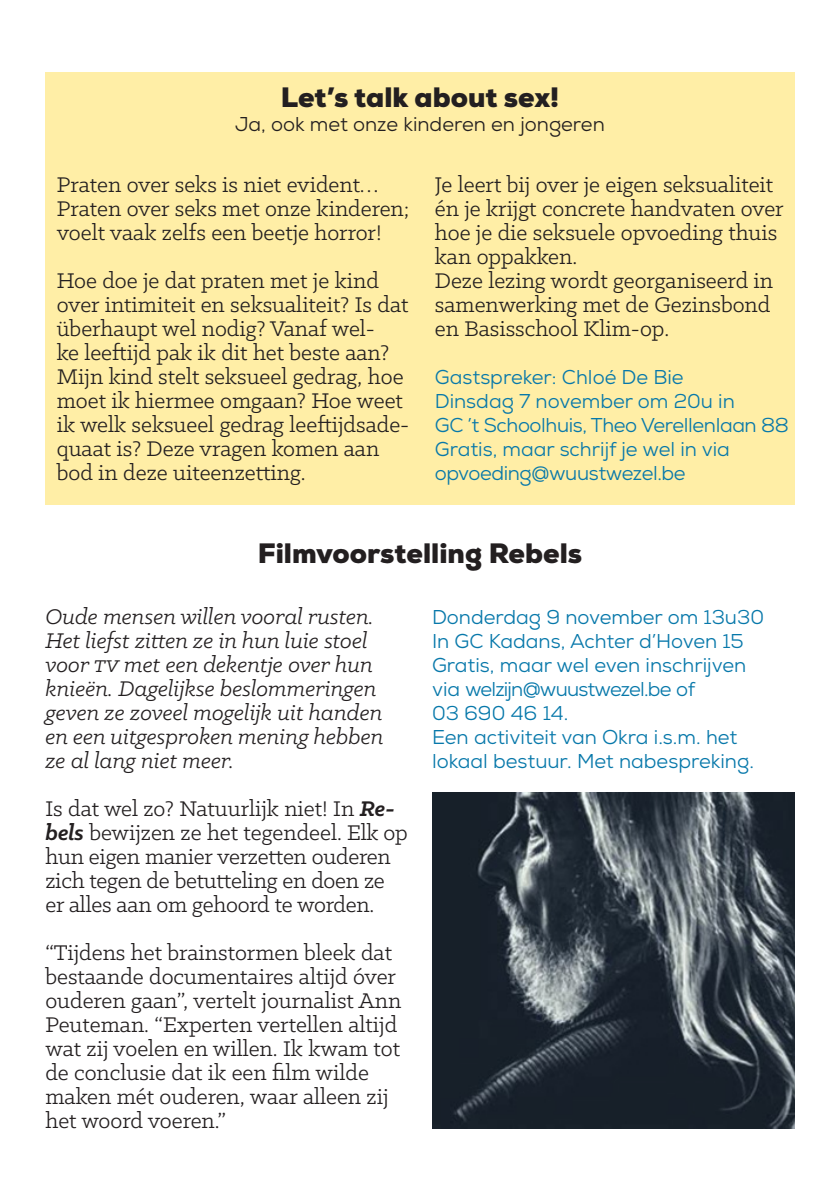
<style>
.page{position:relative;width:840px;height:1191px;background:#fff}
.page>*{position:absolute;margin:0;border:0;box-sizing:border-box;transform-origin:0 0}
.t1{font:900 28px "Nexa";color:#231f20}
.t2{font:24px/24px "Klinic Slab";color:#231f20}
.t3{font:italic 24px/24px "Klinic Slab";color:#231f20}
.t4{font:20px/24px "Nexa";color:#0778aa}
.t5{font:20px/24px "Nexa";letter-spacing:-.02em;color:#0778aa}
.t6{font:20px "Nexa";color:#231f20}
.s1{font-weight:700;font-style:italic}
</style>
<div class="page">
<img style="left:432px;top:792px;width:362px;height:336px">
<div style="left:45px;top:72px;width:749px;height:432px;background:#ffeea6"></div>
<p class="t1" style="left:280px;top:79px;width:280px">Let’s talk about sex!</p>
<p class="t6" style="left:235px;top:111px;width:371px">Ja, ook met onze kinderen en jongeren</p>
<p class="t2" style="left:57px;top:172px;width:354px">Praten over seks is niet evident…<br>Praten over seks met onze kinderen; voelt vaak zelfs een beetje horror!</p>
<p class="t2" style="left:57px;top:268px;width:354px">Hoe doe je dat praten met je kind over intimiteit en seksualiteit? Is dat überhaupt wel nodig? Vanaf wel-<br>ke leeftijd pak ik dit het beste aan?<br>Mijn kind stelt seksueel gedrag, hoe moet ik hiermee omgaan? Hoe weet ik welk seksueel gedrag leeftijdsade&shy;quaat is? Deze vragen komen aan bod in deze uiteenzetting.</p>
<p class="t2" style="left:434px;top:172px;width:350px">Je leert bij over je eigen seksualiteit én je krijgt concrete handvaten over hoe je die seksuele opvoeding thuis kan oppakken.<br>Deze lezing wordt georganiseerd in samenwerking met de Gezinsbond en Basisschool Klim-op.</p>
<p class="t4" style="left:434px;top:365px;width:250px">Gastspreker: Chloé De Bie</p>
<p class="t5" style="left:434px;top:389px;width:355px">Dinsdag 7 november om 20u in<br>GC ’t Schoolhuis, Theo Verellenlaan 88</p>
<p class="t4" style="left:434px;top:437px;width:296px">Gratis, maar schrijf je wel in via</p>
<p class="t5" style="left:434px;top:461px;width:252px">opvoeding@wuustwezel.be</p>
<p class="t1" style="left:258px;top:535px;width:326px">Filmvoorstelling Rebels</p>
<p class="t3" style="left:45px;top:604px;width:339px">Oude mensen willen vooral rusten.<br>Het liefst zitten ze in hun luie stoel voor tv met een dekentje over hun knieën. Dagelijkse beslommeringen geven ze zoveel mogelijk uit handen en een uitgesproken mening hebben ze al lang niet meer.</p>
<p class="t2" style="left:45px;top:796px;width:363px">Is dat wel zo? Natuurlijk niet! In <span class="s1">Re&shy;bels</span> bewijzen ze het tegendeel. Elk op hun eigen manier verzetten ouderen zich tegen de betutteling en doen ze er alles aan om gehoord te worden.</p>
<p class="t2" style="left:45px;top:940px;width:357px">“Tijdens het brainstormen bleek dat bestaande documentaires altijd óver ouderen gaan”, vertelt journalist Ann Peuteman. “Experten vertellen altijd wat zij voelen en willen. Ik kwam tot de conclusie dat ik een film wilde maken mét ouderen, waar alleen zij het woord voeren.”</p>
<p class="t4" style="left:432px;top:605px;width:333px">Donderdag 9 november om 13u30<br>In GC Kadans, Achter d’Hoven 15<br>Gratis, maar wel even inschrijven via welzijn@wuustwezel.be of<br>03 690 46 14.</p>
<p class="t4" style="left:432px;top:725px;width:323px">Een activiteit van Okra i.s.m. het lokaal bestuur. Met nabespreking.</p>
</div>
